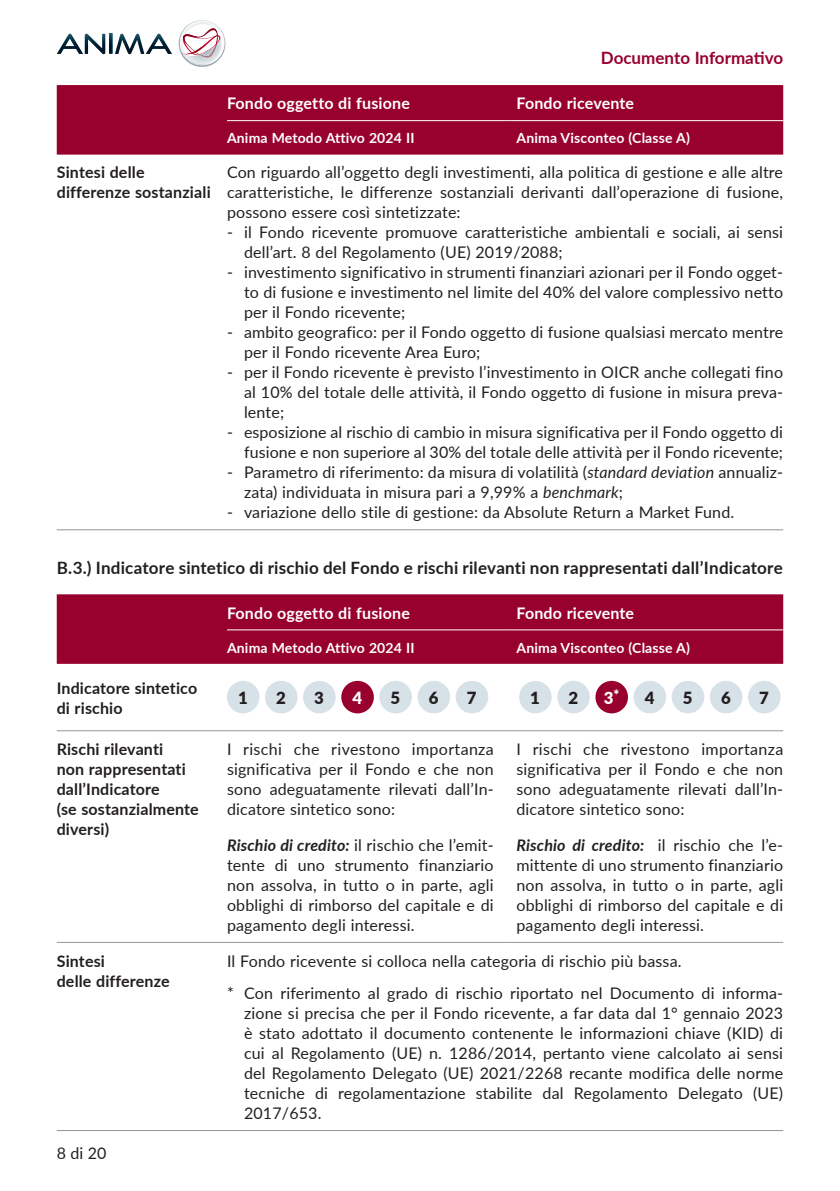
<style>
.page{position:relative;width:840px;height:1191px;background:#fff}
.page>*{position:absolute;margin:0;border:0;box-sizing:border-box;transform-origin:0 0}
.t1{font:700 17px "Lato";letter-spacing:.015em;color:#231f20}
.t2{font:700 17px "Lato";color:#98012d}
.t3{font:900 16.8px "Lato";color:#231f20}
.t4{font:900 16.8px "Lato";color:#fff}
.t5{font:16px/20px "Lato";letter-spacing:.01em;color:#231f20;text-align:justify}
.t6{font:700 16px/20px "Lato";letter-spacing:.01em;color:#231f20}
.t7{font:700 16px "Lato";letter-spacing:.01em;color:#fff}
.t8{font:700 14px "Lato";letter-spacing:.01em;color:#fff}
.s1{font-style:italic}
.s2{font-weight:700;font-style:italic}
</style>
<div class="page">
<img style="left:57px;top:34px;width:26px;height:20px">
<img style="left:85px;top:34px;width:20px;height:20px">
<img style="left:109px;top:34px;width:3px;height:20px">
<img style="left:115px;top:34px;width:29px;height:20px">
<img style="left:146px;top:34px;width:26px;height:20px">
<svg style="left:178px;top:20px;width:47px;height:47px"></svg>
<div style="left:57px;top:85px;width:725px;height:70px;background:#98012d"></div>
<hr style="left:227px;top:120px;width:278px;height:1px;background:#fff">
<hr style="left:505px;top:120px;width:277px;height:1px;background:#fff">
<hr style="left:57px;top:529px;width:170px;height:1px;background:#939598">
<hr style="left:227px;top:529px;width:278px;height:1px;background:#939598">
<hr style="left:505px;top:529px;width:277px;height:1px;background:#939598">
<div style="left:57px;top:594px;width:725px;height:70px;background:#98012d"></div>
<hr style="left:227px;top:629px;width:278px;height:1px;background:#fff">
<hr style="left:505px;top:629px;width:277px;height:1px;background:#fff">
<hr style="left:57px;top:730px;width:170px;height:1px;background:#939598">
<hr style="left:227px;top:730px;width:278px;height:1px;background:#939598">
<hr style="left:505px;top:730px;width:277px;height:1px;background:#939598">
<hr style="left:57px;top:942px;width:170px;height:1px;background:#939598">
<hr style="left:227px;top:942px;width:278px;height:1px;background:#939598">
<hr style="left:505px;top:942px;width:277px;height:1px;background:#939598">
<div style="left:227px;top:681px;width:32px;height:32px;background:#d7e2e8;border-radius:50%"></div>
<div style="left:265px;top:681px;width:32px;height:32px;background:#d7e2e8;border-radius:50%"></div>
<div style="left:303px;top:681px;width:32px;height:32px;background:#d7e2e8;border-radius:50%"></div>
<div style="left:341px;top:681px;width:32px;height:32px;background:#98012d;border-radius:50%"></div>
<div style="left:379px;top:681px;width:33px;height:32px;background:#d7e2e8;border-radius:50%"></div>
<div style="left:417px;top:681px;width:33px;height:32px;background:#d7e2e8;border-radius:50%"></div>
<div style="left:455px;top:681px;width:33px;height:32px;background:#d7e2e8;border-radius:50%"></div>
<div style="left:519px;top:681px;width:32px;height:32px;background:#d7e2e8;border-radius:50%"></div>
<div style="left:557px;top:681px;width:32px;height:32px;background:#d7e2e8;border-radius:50%"></div>
<div style="left:595px;top:681px;width:32px;height:32px;background:#98012d;border-radius:50%"></div>
<div style="left:633px;top:681px;width:32px;height:32px;background:#d7e2e8;border-radius:50%"></div>
<div style="left:671px;top:681px;width:32px;height:32px;background:#d7e2e8;border-radius:50%"></div>
<div style="left:709px;top:681px;width:33px;height:32px;background:#d7e2e8;border-radius:50%"></div>
<div style="left:747px;top:681px;width:33px;height:32px;background:#d7e2e8;border-radius:50%"></div>
<hr style="left:57px;top:1130px;width:170px;height:1px;background:#939598">
<hr style="left:227px;top:1130px;width:555px;height:1px;background:#939598">
<p class="t2" style="left:600px;top:45px;width:184px">Documento Informativo</p>
<p class="t7" style="left:227px;top:92px;width:184px">Fondo oggetto di fusione</p>
<p class="t7" style="left:516px;top:92px;width:119px">Fondo ricevente</p>
<p class="t8" style="left:227px;top:128px;width:189px">Anima Metodo Attivo 2024 II</p>
<p class="t8" style="left:516px;top:128px;width:175px">Anima Visconteo (Classe A)</p>
<p class="t6" style="left:57px;top:162px;width:155px">Sintesi delle differenze sostanziali</p>
<p class="t5" style="left:227px;top:162px;width:557px">Con riguardo all’oggetto degli investimenti, alla politica di gestione e alle altre caratteristiche, le differenze sostanziali derivanti dall’operazione di fusione, possono essere così sintetizzate:</p>
<p class="t5" style="left:244px;top:222px;width:540px;text-indent:-17px">- il Fondo ricevente promuove caratteristiche ambientali e sociali, ai sensi dell’art. 8 del Regolamento (UE) 2019/2088;</p>
<p class="t5" style="left:244px;top:262px;width:540px;text-indent:-17px">- investimento significativo in strumenti finanziari azionari per il Fondo ogget&shy;to di fusione e investimento nel limite del 40% del valore complessivo netto per il Fondo ricevente;</p>
<p class="t5" style="left:244px;top:322px;width:540px;text-indent:-17px">- ambito geografico: per il Fondo oggetto di fusione qualsiasi mercato mentre per il Fondo ricevente Area Euro;</p>
<p class="t5" style="left:244px;top:362px;width:540px;text-indent:-17px">- per il Fondo ricevente è previsto l’investimento in OICR anche collegati fino al 10% del totale delle attività, il Fondo oggetto di fusione in misura preva&shy;lente;</p>
<p class="t5" style="left:227px;top:422px;width:557px;text-align:right">- esposizione al rischio di cambio in misura significativa per il Fondo oggetto di fusione e non superiore al 30% del totale delle attività per il Fondo ricevente;</p>
<p class="t5" style="left:244px;top:462px;width:540px;text-indent:-17px">- Parametro di riferimento: da misura di volatilità (<span class="s1">standard deviation</span> annualiz&shy;zata) individuata in misura pari a 9,99% a <span class="s1">benchmark</span>;</p>
<p class="t5" style="left:227px;top:502px;width:508px">- variazione dello stile di gestione: da Absolute Return a Market Fund.</p>
<p class="t1" style="left:57px;top:555px;width:727px">B.3.) Indicatore sintetico di rischio del Fondo e rischi rilevanti non rappresentati dall’Indicatore</p>
<p class="t7" style="left:227px;top:601px;width:184px">Fondo oggetto di fusione</p>
<p class="t7" style="left:516px;top:601px;width:119px">Fondo ricevente</p>
<p class="t8" style="left:227px;top:637px;width:189px">Anima Metodo Attivo 2024 II</p>
<p class="t8" style="left:516px;top:637px;width:175px">Anima Visconteo (Classe A)</p>
<p class="t6" style="left:57px;top:677px;width:142px">Indicatore sintetico di rischio</p>
<p class="t3" style="left:238px;top:685px;width:11px">1</p>
<p class="t3" style="left:276px;top:685px;width:11px">2</p>
<p class="t3" style="left:314px;top:685px;width:11px">3</p>
<p class="t4" style="left:352px;top:685px;width:11px">4</p>
<p class="t3" style="left:390px;top:685px;width:11px">5</p>
<p class="t3" style="left:428px;top:685px;width:11px">6</p>
<p class="t3" style="left:466px;top:685px;width:11px">7</p>
<p class="t3" style="left:530px;top:685px;width:11px">1</p>
<p class="t3" style="left:568px;top:685px;width:11px">2</p>
<p class="t4" style="left:603px;top:685px;width:17px">3<sup>*</sup></p>
<p class="t3" style="left:644px;top:685px;width:11px">4</p>
<p class="t3" style="left:682px;top:685px;width:11px">5</p>
<p class="t3" style="left:720px;top:685px;width:11px">6</p>
<p class="t3" style="left:758px;top:685px;width:11px">7</p>
<p class="t6" style="left:57px;top:738px;width:143px">Rischi rilevanti<br>non rappresentati dall’Indicatore<br>(se sostanzialmente diversi)</p>
<p class="t5" style="left:227px;top:738px;width:268px">I rischi che rivestono importanza significativa per il Fondo e che non sono adeguatamente rilevati dall’In&shy;dicatore sintetico sono:</p>
<p class="t5" style="left:227px;top:834px;width:268px"><span class="s2">Rischio di credito:</span> il rischio che l’emit&shy;tente di uno strumento finanziario non assolva, in tutto o in parte, agli obblighi di rimborso del capitale e di pagamento degli interessi.</p>
<p class="t5" style="left:516px;top:738px;width:268px">I rischi che rivestono importanza significativa per il Fondo e che non sono adeguatamente rilevati dall’In&shy;dicatore sintetico sono:</p>
<p class="t5" style="left:516px;top:834px;width:268px"><span class="s2">Rischio di credito:</span> il rischio che l’e&shy;mittente di uno strumento finanziario non assolva, in tutto o in parte, agli obblighi di rimborso del capitale e di pagamento degli interessi.</p>
<p class="t6" style="left:57px;top:950px;width:114px">Sintesi<br>delle differenze</p>
<p class="t5" style="left:227px;top:944px;width:557px;line-height:32px">Il Fondo ricevente si colloca nella categoria di rischio più bassa.<br>* Con riferimento al grado di rischio riportato nel Documento di informa-</p>
<p class="t5" style="left:244px;top:1002px;width:540px">zione si precisa che per il Fondo ricevente, a far data dal 1° gennaio 2023 è stato adottato il documento contenente le informazioni chiave (KID) di cui al Regolamento (UE) n. 1286/2014, pertanto viene calcolato ai sensi del Regolamento Delegato (UE) 2021/2268 recante modifica delle norme tecniche di regolamentazione stabilite dal Regolamento Delegato (UE)<br>2017/653.</p>
<p class="t5" style="left:57px;top:1142px;width:51px">8 di 20</p>
</div>
